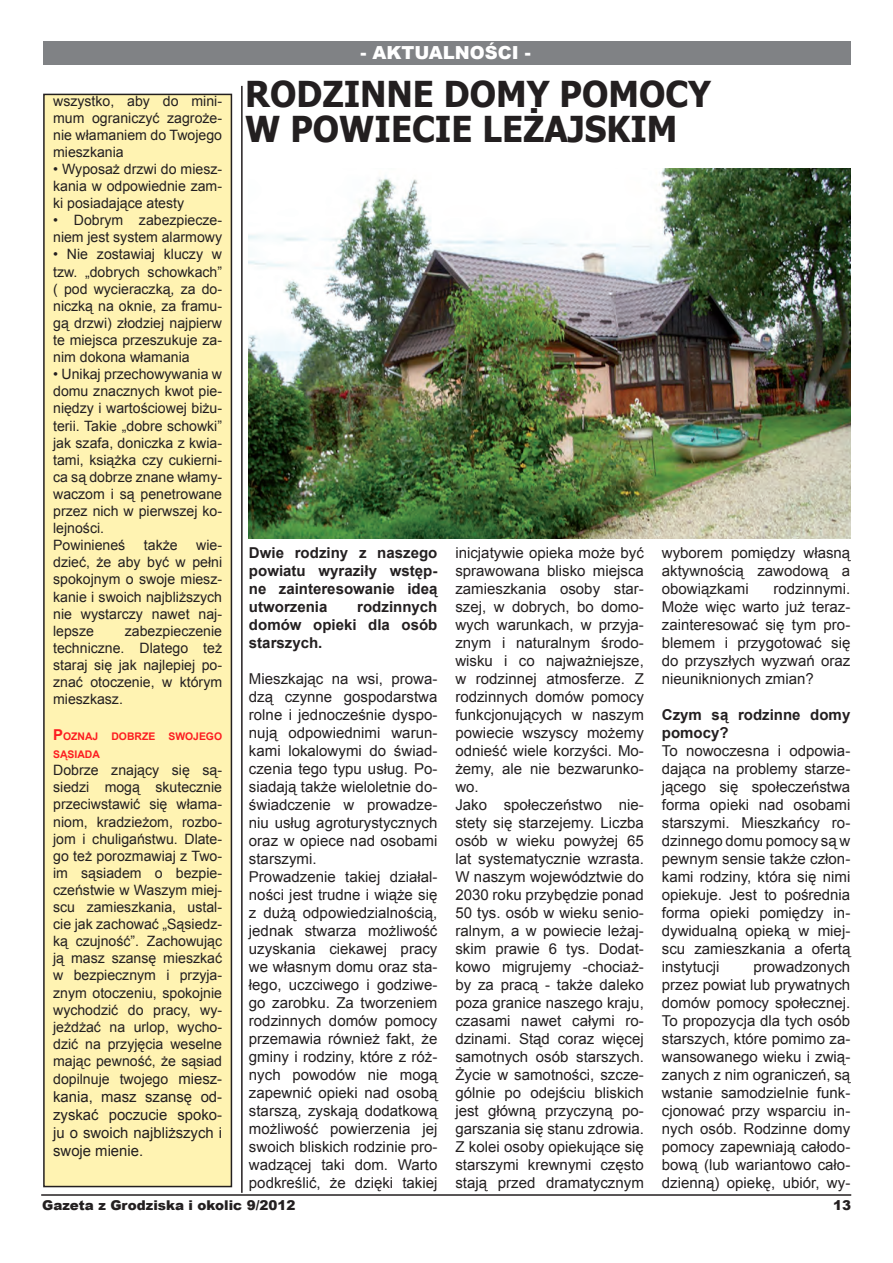
<style>
.page{position:relative;width:893px;height:1263px;background:#fff}
.page>*{position:absolute;margin:0;border:0;box-sizing:border-box;transform-origin:0 0}
.Normalny__Web{font:700 35.7px "Tahoma";color:#231f20;scale:.96 1}
.t1{font:900 18px "Arial";color:#fff}
.Normalny__Web-2{font:15px/18px "Arial";color:#231f20;text-align:justify}
.Normalny__Web-3{font:700 15px/18px "Arial";color:#231f20;text-align:justify}
.Normalny__Web-4{font:14.25px/17.1px "Arial";color:#231f20;text-align:justify}
.t2{font:900 13.5px "Arial";color:#231f20}
.Normalny__Web-5{font:700 10.5px/18px "Arial";color:#fd1c20}
.s1{font-size:15px}
</style>
<div class="page">
<div style="left:43px;top:42px;width:807px;height:23px;background:#808285"></div>
<hr style="left:41px;top:1194px;width:810px;height:2px;background:#231f20">
<hr style="left:241px;top:86px;width:2px;height:1107px;background:#231f20">
<div style="left:44px;top:94px;width:187px;height:1092px;background:#fff3b2"></div>
<div style="left:43px;top:94px;width:189px;height:1093px;border:2px solid #231f20"></div>
<img style="left:249px;top:169px;width:602px;height:369px">
<p class="Normalny__Web-4" style="left:53px;top:92px;width:170px">wszystko, aby do mini&shy;mum ograniczyć zagroże&shy;nie włamaniem do Twojego mieszkania</p>
<p class="Normalny__Web-4" style="left:53px;top:161px;width:170px">• Wyposaż drzwi do miesz&shy;kania w odpowiednie zam&shy;ki posiadające atesty</p>
<p class="Normalny__Web-4" style="left:53px;top:212px;width:170px">• Dobrym zabezpiecze&shy;niem jest system alarmowy</p>
<p class="Normalny__Web-4" style="left:53px;top:246px;width:170px">• Nie zostawiaj kluczy w tzw. „dobrych schowkach” ( pod wycieraczką, za do&shy;niczką na oknie, za framu&shy;gą drzwi) złodziej najpierw te miejsca przeszukuje za&shy;nim dokona włamania</p>
<p class="Normalny__Web-4" style="left:53px;top:366px;width:170px">• Unikaj przechowywania w domu znacznych kwot pie&shy;niędzy i wartościowej biżu&shy;terii. Takie „dobre schowki” jak szafa, doniczka z kwia&shy;tami, książka czy cukierni&shy;ca są dobrze znane włamy&shy;waczom i są penetrowane przez nich w pierwszej ko&shy;lejności.</p>
<p class="Normalny__Web-4" style="left:53px;top:537px;width:74px">Powinieneś</p>
<p class="Normalny__Web-4" style="left:144px;top:537px;width:35px">także</p>
<p class="Normalny__Web-4" style="left:53px;top:537px;width:170px;text-indent:143px">wie&shy;dzieć, że aby być w pełni spokojnym o swoje miesz&shy;kanie i swoich najbliższych nie wystarczy nawet naj&shy;lepsze</p>
<p class="Normalny__Web-4" style="left:53px;top:622px;width:170px;text-indent:72px">zabezpieczenie techniczne. Dlatego też staraj się jak najlepiej po&shy;znać otoczenie, w którym mieszkasz.</p>
<p class="Normalny__Web-5" style="left:53px;top:728px;width:170px"><span class="s1">P</span>OZNAJ DOBRZE SWOJEGO<br>SĄSIADA</p>
<p class="Normalny__Web-4" style="left:53px;top:762px;width:170px">Dobrze znający się są&shy;siedzi mogą skutecznie przeciwstawić się włama&shy;niom, kradzieżom, rozbo&shy;jom i chuligaństwu. Dlate&shy;go też porozmawiaj z Two&shy;im sąsiadem o bezpie&shy;czeństwie w Waszym miej&shy;scu zamieszkania, ustal&shy;cie jak zachować „Sąsiedz&shy;ką czujność”. Zachowując ją masz szansę mieszkać w bezpiecznym i przyja&shy;znym otoczeniu, spokojnie wychodzić do pracy, wy&shy;jeżdżać na urlop, wycho&shy;dzić na przyjęcia weselne mając pewność, że sąsiad dopilnuje twojego <span class="s1">miesz-</span></p>
<p class="Normalny__Web-2" style="left:53px;top:1088px;width:170px">kania, masz szansę od&shy;zyskać poczucie spoko&shy;ju o swoich najbliższych i swoje mienie.</p>
<p class="t1" style="left:360px;top:39px;width:172px">- AKTUALNOŚCI -</p>
<p class="Normalny__Web" style="left:245px;top:69px;width:487px">RODZINNE DOMY POMOCY</p>
<p class="Normalny__Web" style="left:245px;top:104px;width:452px">W POWIECIE LEŻAJSKIM</p>
<p class="Normalny__Web-3" style="left:249px;top:544px;width:190px">Dwie rodziny z naszego powiatu wyraziły wstęp&shy;ne zainteresowanie ideą utworzenia</p>
<p class="Normalny__Web-3" style="left:249px;top:598px;width:190px;text-indent:108px">rodzinnych domów opieki dla osób starszych.</p>
<p class="Normalny__Web-2" style="left:249px;top:670px;width:190px">Mieszkając na wsi, prowa&shy;dzą czynne gospodarstwa rolne i jednocześnie dyspo&shy;nują odpowiednimi warun&shy;kami lokalowymi do świad&shy;czenia tego typu usług. Po&shy;siadają także wieloletnie do&shy;świadczenie w prowadze&shy;niu usług agroturystycznych oraz w opiece nad osobami starszymi.</p>
<p class="Normalny__Web-2" style="left:249px;top:868px;width:190px">Prowadzenie takiej działal&shy;ności jest trudne i wiąże się z dużą odpowiedzialnością, jednak stwarza możliwość uzyskania ciekawej pracy we własnym domu oraz sta&shy;łego, uczciwego i godziwe&shy;go zarobku. Za tworzeniem rodzinnych domów pomocy przemawia również fakt, że gminy i rodziny, które z róż&shy;nych powodów nie mogą zapewnić opieki nad osobą starszą, zyskają dodatkową możliwość powierzenia jej swoich bliskich rodzinie pro&shy;wadzącej taki dom. Warto podkreślić, że dzięki takiej</p>
<p class="Normalny__Web-2" style="left:455px;top:544px;width:190px">inicjatywie opieka może być sprawowana blisko miejsca zamieszkania osoby star&shy;szej, w dobrych, bo domo&shy;wych warunkach, w przyja&shy;znym i naturalnym środo&shy;wisku i co najważniejsze, w rodzinnej atmosferze. Z rodzinnych domów pomocy funkcjonujących w naszym powiecie wszyscy możemy odnieść wiele korzyści. Mo&shy;żemy, ale nie bezwarunko&shy;wo.</p>
<p class="Normalny__Web-2" style="left:455px;top:796px;width:190px">Jako społeczeństwo nie&shy;stety się starzejemy. Liczba osób w wieku powyżej 65 lat systematycznie wzrasta.<br>W naszym województwie do 2030 roku przybędzie ponad 50 tys. osób w wieku senio&shy;ralnym, a w powiecie leżaj&shy;skim prawie 6 tys. Dodat&shy;kowo migrujemy -chociaż&shy;by za pracą - także daleko poza granice naszego kraju, czasami nawet całymi ro&shy;dzinami. Stąd coraz więcej samotnych osób starszych.<br>Życie w samotności, szcze&shy;gólnie po odejściu bliskich jest główną przyczyną po&shy;garszania się stanu zdrowia.<br>Z kolei osoby opiekujące się starszymi krewnymi często stają przed dramatycznym</p>
<p class="Normalny__Web-2" style="left:662px;top:544px;width:190px">wyborem pomiędzy własną aktywnością zawodową a obowiązkami</p>
<p class="Normalny__Web-2" style="left:662px;top:580px;width:190px;text-indent:112px">rodzinnymi.<br>Może więc warto już teraz&shy;zainteresować się tym pro&shy;blemem i przygotować się do przyszłych wyzwań oraz nieuniknionych zmian?</p>
<p class="Normalny__Web-3" style="left:662px;top:706px;width:190px">Czym są rodzinne domy pomocy?</p>
<p class="Normalny__Web-2" style="left:662px;top:742px;width:190px">To nowoczesna i odpowia&shy;dająca na problemy starze&shy;jącego się społeczeństwa forma opieki nad osobami starszymi. Mieszkańcy ro&shy;dzinnego domu pomocy są w pewnym sensie także człon&shy;kami rodziny, która się nimi opiekuje. Jest to pośrednia forma opieki pomiędzy in&shy;dywidualną opieką w miej&shy;scu zamieszkania a ofertą instytucji</p>
<p class="Normalny__Web-2" style="left:662px;top:958px;width:190px;text-indent:92px">prowadzonych przez powiat lub prywatnych domów pomocy społecznej.<br>To propozycja dla tych osób starszych, które pomimo za&shy;wansowanego wieku i zwią&shy;zanych z nim ograniczeń, są wstanie samodzielnie funk&shy;cjonować przy wsparciu in&shy;nych osób. Rodzinne domy pomocy zapewniają całodo&shy;bową (lub wariantowo cało&shy;dzienną) opiekę, ubiór, wy-</p>
<p class="t2" style="left:42px;top:1196px;width:255px">Gazeta z Grodziska i okolic 9/2012</p>
<p class="t2" style="left:833px;top:1195px;width:20px">13</p>
</div>
